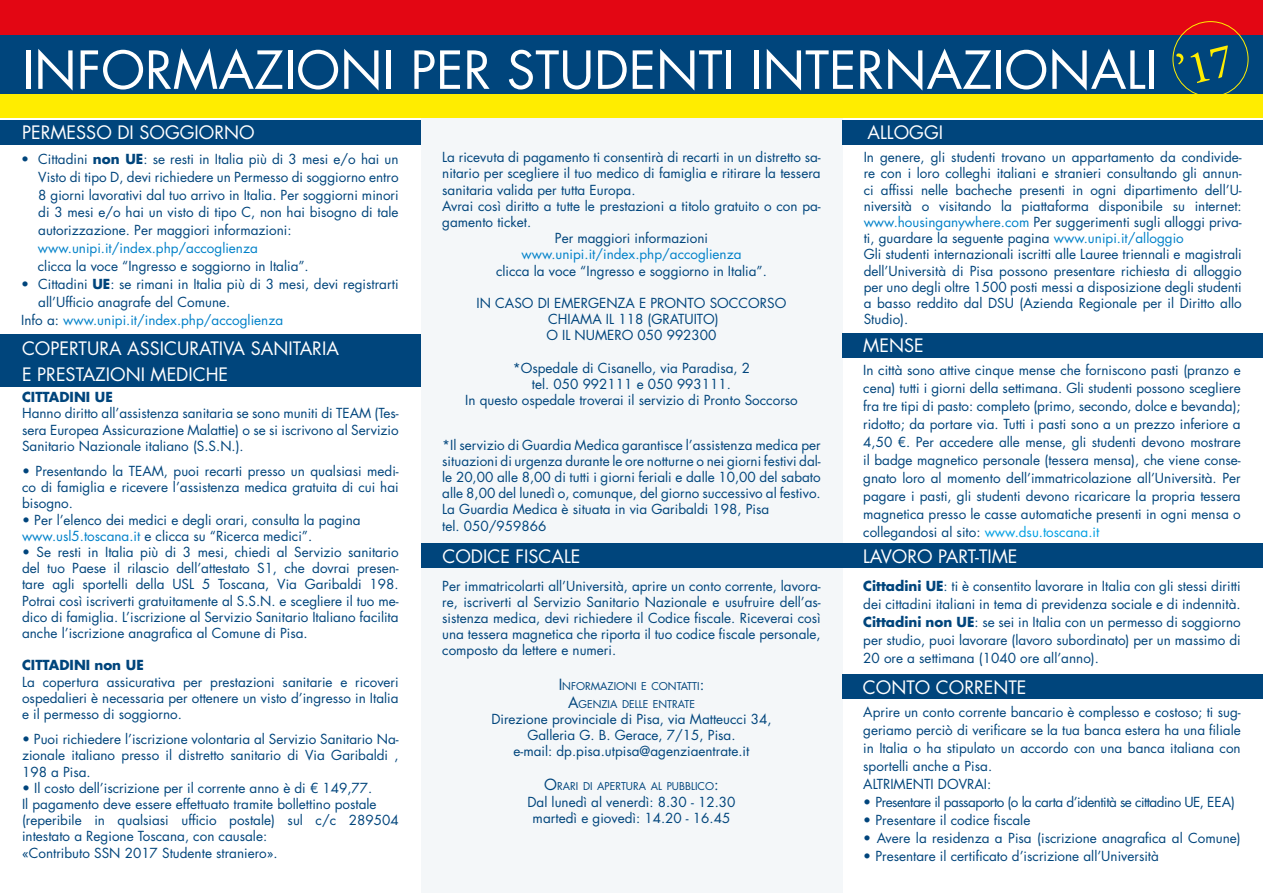
<style>
.page{position:relative;width:1263px;height:893px;background:#fff}
.page>*{position:absolute;margin:0;border:0;box-sizing:border-box;transform-origin:0 0}
.t1{font:51px "Futura Std";color:#fff}
.t2{font:18px/25.5px "Futura Std";color:#fff}
.t3{font:13.5px/16.2px "Futura Std";color:#00457c;text-align:justify}
.t4{font:13.5px "Futura Std";color:#0081c9}
.t5{font:13.5px "Futura Std";letter-spacing:-.035em;color:#00457c}
.t6{font:700 13.5px "Futura Std";color:#00457c}
.t7{font:13.5px "Futura Std";color:#00457c}
.t8{font:10.5px/18px "Futura Std";color:#00457c;text-align:center}
.s1{font-weight:700}
.s2{color:#00457c}
.s3{color:#0081c9}
.s4{font-size:15px}
.s5{color:#009fe3}
</style>
<div class="page">
<div style="left:421px;top:36px;width:422px;height:857px;background:#f4f7f9"></div>
<div style="left:0;top:24px;width:1263px;height:85px;background:#00457c"></div>
<div style="left:0;top:94px;width:1263px;height:23px;background:#ffed00"></div>
<div style="left:0;top:0;width:1263px;height:35px;background:#e30613"></div>
<div style="left:0;top:120px;width:421px;height:25px;background:#00457c"></div>
<div style="left:843px;top:120px;width:420px;height:25px;background:#00457c"></div>
<div style="left:0;top:335px;width:421px;height:52px;background:#00457c"></div>
<div style="left:421px;top:543px;width:422px;height:25px;background:#00457c"></div>
<div style="left:843px;top:333px;width:420px;height:25px;background:#00457c"></div>
<div style="left:842px;top:674px;width:421px;height:25px;background:#00457c"></div>
<div style="left:838px;top:543px;width:425px;height:25px;background:#00457c"></div>
<div style="left:1172px;top:21px;width:76px;height:76px;border:1px solid #ffed00;border-radius:50%"></div>
<svg style="left:1176px;top:45px;width:6px;height:38px"></svg>
<h1 class="t1" style="left:22px;top:38px;width:1137px">INFORMAZIONI PER STUDENTI INTERNAZIONALI</h1>
<h2 class="t2" style="left:22px;top:120px;width:234px">PERMESSO DI SOGGIORNO</h2>
<h2 class="t2" style="left:868px;top:120px;width:77px">ALLOGGI</h2>
<p class="t3" style="left:38px;top:150px;width:362px;line-height:18px;text-indent:-17px">• Cittadini <span class="s1">non UE</span>: se resti in Italia più di 3 mesi e/o hai un Visto di tipo D, devi richiedere un Permesso di soggiorno entro 8 giorni lavorativi dal tuo arrivo in Italia. Per soggiorni minori di 3 mesi e/o hai un visto di tipo C, non hai bisogno di tale autorizzazione. Per maggiori informazioni:</p>
<p class="t4" style="left:38px;top:240px;width:221px">www.unipi.it/index.php/accoglienza</p>
<p class="t3" style="left:38px;top:259px;width:272px">clicca la voce “Ingresso e soggiorno in Italia”.</p>
<p class="t3" style="left:21px;top:277px;width:379px">• Cittadini <span class="s1">UE</span>: se rimani in Italia più di 3 mesi, devi registrarti</p>
<p class="t3" style="left:38px;top:295px;width:194px">all’Ufficio anagrafe del Comune.</p>
<p class="t4" style="left:21px;top:312px;width:263px"><span class="s2">Info a:</span> www.unipi.it/index.php/accoglienza</p>
<h2 class="t2" style="left:22px;top:336px;width:318px">COPERTURA ASSICURATIVA SANITARIA<br>E PRESTAZIONI MEDICHE</h2>
<p class="t6" style="left:22px;top:388px;width:92px">CITTADINI UE</p>
<p class="t3" style="left:22px;top:405px;width:378px">Hanno diritto all’assistenza sanitaria se sono muniti di TEAM (Tes&shy;sera Europea Assicurazione Malattie) o se si iscrivono al Servizio Sanitario Nazionale italiano (S.S.N.).</p>
<p class="t3" style="left:22px;top:463px;width:378px">• Presentando la TEAM, puoi recarti presso un qualsiasi medi&shy;co di famiglia e ricevere l’assistenza medica gratuita di cui hai bisogno.</p>
<p class="t3" style="left:22px;top:512px;width:340px">• Per l’elenco dei medici e degli orari, consulta la pagina <span class="s3">www.usl5.toscana.it</span> e clicca su “Ricerca medici”.</p>
<p class="t3" style="left:22px;top:544px;width:378px">• Se resti in Italia più di 3 mesi, chiedi al Servizio sanitario del tuo Paese il rilascio dell’attestato S1, che dovrai presen&shy;tare agli sportelli della USL 5 Toscana, Via Garibaldi 198.<br>Potrai così iscriverti gratuitamente al S.S.N. e scegliere il tuo me&shy;dico di famiglia. L’iscrizione al Servizio Sanitario Italiano facilita anche l’iscrizione anagrafica al Comune di Pisa.</p>
<p class="t6" style="left:22px;top:656px;width:123px">CITTADINI non UE</p>
<p class="t3" style="left:22px;top:674px;width:378px">La copertura assicurativa per prestazioni sanitarie e ricoveri ospedalieri è necessaria per ottenere un visto d’ingresso in Italia e il permesso di soggiorno.</p>
<p class="t3" style="left:22px;top:731px;width:378px">• Puoi richiedere l’iscrizione volontaria al Servizio Sanitario Na&shy;zionale italiano presso il distretto sanitario di Via Garibaldi , 198 a Pisa.</p>
<p class="t3" style="left:22px;top:780px;width:378px;text-align:left">• Il costo dell’iscrizione per il corrente anno è di € 149,77.<br>Il pagamento deve essere effettuato tramite bollettino postale (reperibile in qualsiasi ufficio postale) sul c/c 289504 intestato a Regione Toscana, con causale:<br>«Contributo SSN 2017 Studente straniero».</p>
<p class="t3" style="left:442px;top:149px;width:380px">La ricevuta di pagamento ti consentirà di recarti in un distretto sa-</p>
<p class="t3" style="left:442px;top:165px;width:380px">nitario per scegliere il tuo medico di famiglia e ritirare la tessera</p>
<p class="t3" style="left:442px;top:182px;width:195px">sanitaria valida per tutta Europa.</p>
<p class="t3" style="left:442px;top:198px;width:380px">Avrai così diritto a tutte le prestazioni a titolo gratuito o con pa-</p>
<p class="t3" style="left:442px;top:214px;width:91px">gamento ticket.</p>
<p class="t3" style="left:555px;top:230px;width:155px">Per maggiori informazioni</p>
<p class="t4" style="left:521px;top:246px;width:221px">www.unipi.it/index.php/accoglienza</p>
<p class="t3" style="left:496px;top:263px;width:272px">clicca la voce “Ingresso e soggiorno in Italia”.</p>
<p class="t3" style="left:477px;top:295px;width:311px;text-align:center">IN CASO DI EMERGENZA E PRONTO SOCCORSO<br>CHIAMA IL 118 (GRATUITO)<br>O IL NUMERO 050 992300</p>
<p class="t3" style="left:465px;top:360px;width:334px;text-align:center">*Ospedale di Cisanello, via Paradisa, 2<br>tel. 050 992111 e 050 993111.<br>In questo ospedale troverai il servizio di Pronto Soccorso</p>
<p class="t3" style="left:442px;top:437px;width:380px;text-align:left">*Il servizio di Guardia Medica garantisce l’assistenza medica per situazioni di urgenza durante le ore notturne o nei giorni festivi dal&shy;le 20,00 alle 8,00 di tutti i giorni feriali e dalle 10,00 del sabato alle 8,00 del lunedì o, comunque, del giorno successivo al festivo.<br>La Guardia Medica è situata in via Garibaldi 198, Pisa<br>tel. 050/959866</p>
<h2 class="t2" style="left:442px;top:544px;width:139px">CODICE FISCALE</h2>
<p class="t3" style="left:442px;top:578px;width:380px">Per immatricolarti all’Università, aprire un conto corrente, lavora&shy;re, iscriverti al Servizio Sanitario Nazionale e usufruire dell’as&shy;sistenza medica, devi richiedere il Codice fiscale. Riceverai così una tessera magnetica che riporta il tuo codice fiscale personale, composto da lettere e numeri.</p>
<p class="t8" style="left:559px;top:677px;width:147px"><span class="s4">I</span>NFORMAZIONI E CONTATTI<span class="s4">:<br>A</span>GENZIA DELLE ENTRATE</p>
<p class="t3" style="left:491px;top:711px;width:282px;text-align:center">Direzione provinciale di Pisa, via Matteucci 34,<br>Galleria G. B. Gerace, 7/15, Pisa.<br>e-mail: dp.pisa.utpisa@agenziaentrate.it</p>
<p class="t8" style="left:544px;top:778px;width:176px"><span class="s4">O</span>RARI DI APERTURA AL PUBBLICO<span class="s4">:</span></p>
<p class="t3" style="left:527px;top:794px;width:209px;text-align:center">Dal lunedì al venerdì: 8.30 - 12.30 martedì e giovedì: 14.20 - 16.45</p>
<p class="t3" style="left:864px;top:149px;width:380px;text-align:left">In genere, gli studenti trovano un appartamento da condivide&shy;re con i loro colleghi italiani e stranieri consultando gli annun&shy;ci affissi nelle bacheche presenti in ogni dipartimento dell’U&shy;niversità o visitando la piattaforma disponibile su internet: <span class="s3">www.housinganywhere.com</span> Per suggerimenti sugli alloggi priva&shy;ti, guardare la seguente pagina <span class="s3">www.unipi.it/alloggio<br></span>Gli studenti internazionali iscritti alle Lauree triennali e magistrali dell’Università di Pisa possono presentare richiesta di alloggio per uno degli oltre 1500 posti messi a disposizione degli studenti a basso reddito dal DSU (Azienda Regionale per il Diritto allo Studio).</p>
<h2 class="t2" style="left:863px;top:333px;width:62px">MENSE</h2>
<p class="t3" style="left:863px;top:361px;width:379px;line-height:18px">In città sono attive cinque mense che forniscono pasti (pranzo e cena) tutti i giorni della settimana. Gli studenti possono scegliere fra tre tipi di pasto: completo (primo, secondo, dolce e bevanda); ridotto; da portare via. Tutti i pasti sono a un prezzo inferiore a 4,50 €. Per accedere alle mense, gli studenti devono mostrare il badge magnetico personale (tessera mensa), che viene conse&shy;gnato loro al momento dell’immatricolazione all’Università. Per pagare i pasti, gli studenti devono ricaricare la propria tessera magnetica presso le casse automatiche presenti in ogni mensa o collegandosi al sito: <span class="s5">www.dsu.toscana.it</span></p>
<p class="t3" style="left:863px;top:577px;width:379px;line-height:18px"><span class="s1">Cittadini</span> <span class="s1">UE</span>: ti è consentito lavorare in Italia con gli stessi diritti dei cittadini italiani in tema di previdenza sociale e di indennità.<br><span class="s1">Cittadini non</span> <span class="s1">UE</span>: se sei in Italia con un permesso di soggiorno per studio, puoi lavorare (lavoro subordinato) per un massimo di 20 ore a settimana (1040 ore all’anno).</p>
<h2 class="t2" style="left:863px;top:544px;width:156px">LAVORO PART-TIME</h2>
<h2 class="t2" style="left:863px;top:675px;width:165px">CONTO CORRENTE</h2>
<p class="t3" style="left:863px;top:703px;width:379px;line-height:18px">Aprire un conto corrente bancario è complesso e costoso; ti sug&shy;geriamo perciò di verificare se la tua banca estera ha una filiale in Italia o ha stipulato un accordo con una banca italiana con sportelli anche a Pisa.</p>
<p class="t7" style="left:863px;top:775px;width:8px">ALTR</p>
<p class="t7" style="left:890px;top:775px;width:14px">IMENT</p>
<p class="t7" style="left:930px;top:775px;width:62px">I DOVRAI:</p>
<p class="t5" style="left:863px;top:793px;width:373px">• Presentare il passaporto (o la carta d’identità se cittadino UE, EEA)</p>
<p class="t3" style="left:863px;top:812px;width:169px">• Presentare il codice fiscale</p>
<p class="t3" style="left:863px;top:830px;width:379px">• Avere la residenza a Pisa (iscrizione anagrafica al Comune)</p>
<p class="t3" style="left:863px;top:848px;width:297px">• Presentare il certificato d’iscrizione all’Università</p>
</div>
